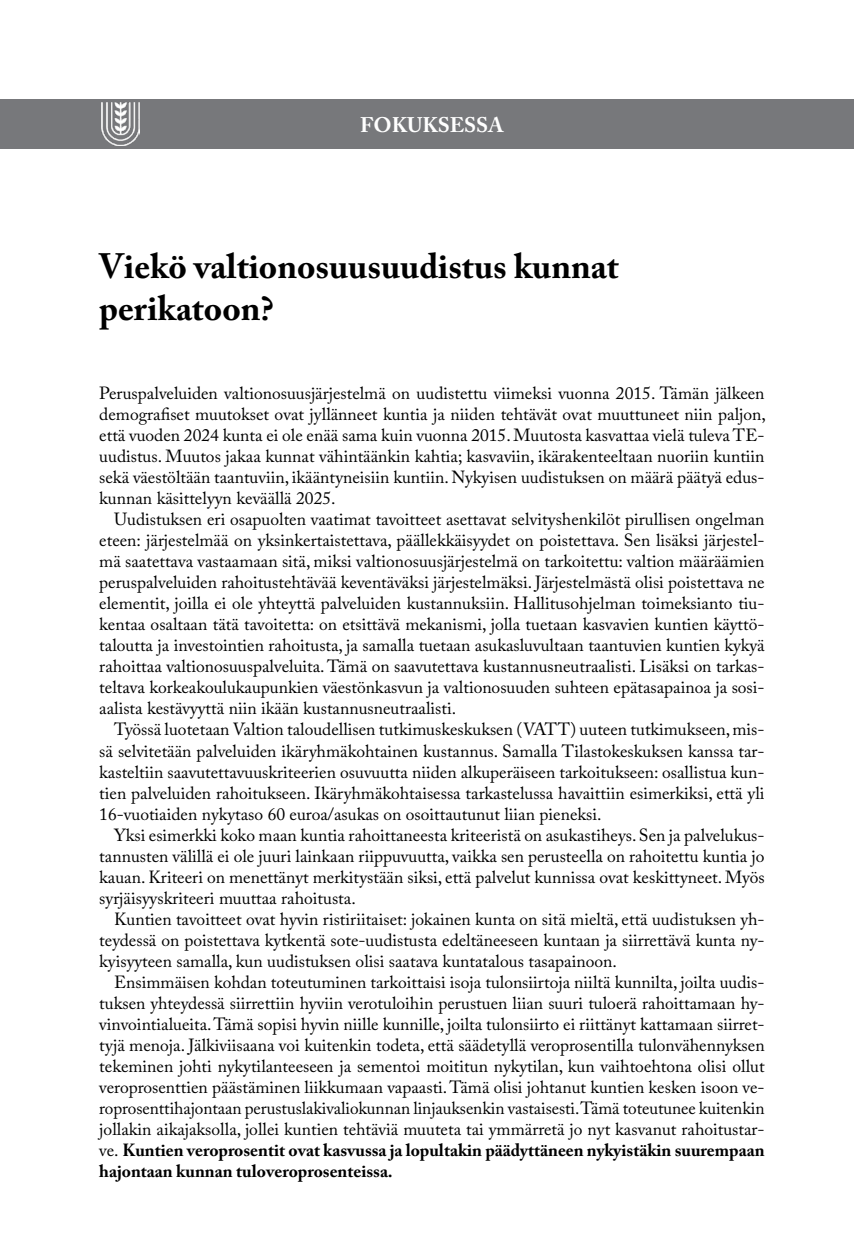
<style>
.page{position:relative;width:854px;height:1241px;background:#fff}
.page>*{position:absolute;margin:0;border:0;box-sizing:border-box;transform-origin:0 0}
.t1{font:700 35px/42px "Adobe Caslon Pro";color:#000}
.t2{font:700 21px "Adobe Caslon Pro";color:#fff}
.t3{font:17.5px/21px "Adobe Caslon Pro";color:#000;text-align:justify}
.s1{font-weight:700}
</style>
<div class="page">
<div style="left:0;top:99px;width:853px;height:50px;background:#77787b"></div>
<img style="left:101px;top:103px;width:38px;height:42px">
<p class="t2" style="left:360px;top:112px;width:145px">FOKUKSESSA</p>
<h1 class="t1" style="left:99px;top:245px;width:521px">Viekö valtionosuusuudistus kunnat perikatoon?</h1>
<p class="t3" style="left:99px;top:382px;width:667px">Peruspalveluiden valtionosuusjärjestelmä on uudistettu viimeksi vuonna 2015. Tämän jälkeen demografiset muutokset ovat jyllänneet kuntia ja niiden tehtävät ovat muuttuneet niin paljon, että vuoden 2024 kunta ei ole enää sama kuin vuonna 2015. Muutosta kasvattaa vielä tuleva TE&shy;uudistus. Muutos jakaa kunnat vähintäänkin kahtia; kasvaviin, ikärakenteeltaan nuoriin kuntiin sekä väestöltään taantuviin, ikääntyneisiin kuntiin. Nykyisen uudistuksen on määrä päätyä edus&shy;kunnan käsittelyyn keväällä 2025.</p>
<p class="t3" style="left:99px;top:508px;width:666px;text-indent:15px">Uudistuksen eri osapuolten vaatimat tavoitteet asettavat selvityshenkilöt pirullisen ongelman eteen: järjestelmää on yksinkertaistettava, päällekkäisyydet on poistettava. Sen lisäksi järjestel&shy;mä saatettava vastaamaan sitä, miksi valtionosuusjärjestelmä on tarkoitettu: valtion määräämien peruspalveluiden rahoitustehtävää keventäväksi järjestelmäksi. Järjestelmästä olisi poistettava ne elementit, joilla ei ole yhteyttä palveluiden kustannuksiin. Hallitusohjelman toimeksianto tiu&shy;kentaa osaltaan tätä tavoitetta: on etsittävä mekanismi, jolla tuetaan kasvavien kuntien käyttö&shy;taloutta ja investointien rahoitusta, ja samalla tuetaan asukasluvultaan taantuvien kuntien kykyä rahoittaa valtionosuuspalveluita. Tämä on saavutettava kustannusneutraalisti. Lisäksi on tarkas&shy;teltava korkeakoulukaupunkien väestönkasvun ja valtionosuuden suhteen epätasapainoa ja sosi&shy;aalista kestävyyttä niin ikään kustannusneutraalisti.</p>
<p class="t3" style="left:99px;top:718px;width:666px;text-indent:15px">Työssä luotetaan Valtion taloudellisen tutkimuskeskuksen (VATT) uuteen tutkimukseen, mis&shy;sä selvitetään palveluiden ikäryhmäkohtainen kustannus. Samalla Tilastokeskuksen kanssa tar&shy;kasteltiin saavutettavuuskriteerien osuvuutta niiden alkuperäiseen tarkoitukseen: osallistua kun&shy;tien palveluiden rahoitukseen. Ikäryhmäkohtaisessa tarkastelussa havaittiin esimerkiksi, että yli 16-vuotiaiden nykytaso 60 euroa/asukas on osoittautunut liian pieneksi.</p>
<p class="t3" style="left:99px;top:823px;width:666px;text-indent:15px">Yksi esimerkki koko maan kuntia rahoittaneesta kriteeristä on asukastiheys. Sen ja palvelukus&shy;tannusten välillä ei ole juuri lainkaan riippuvuutta, vaikka sen perusteella on rahoitettu kuntia jo kauan. Kriteeri on menettänyt merkitystään siksi, että palvelut kunnissa ovat keskittyneet. Myös syrjäisyyskriteeri muuttaa rahoitusta.</p>
<p class="t3" style="left:99px;top:907px;width:666px;text-indent:15px">Kuntien tavoitteet ovat hyvin ristiriitaiset: jokainen kunta on sitä mieltä, että uudistuksen yh&shy;teydessä on poistettava kytkentä sote-uudistusta edeltäneeseen kuntaan ja siirrettävä kunta ny&shy;kyisyyteen samalla, kun uudistuksen olisi saatava kuntatalous tasapainoon.</p>
<p class="t3" style="left:99px;top:970px;width:666px;text-indent:15px">Ensimmäisen kohdan toteutuminen tarkoittaisi isoja tulonsiirtoja niiltä kunnilta, joilta uudis&shy;tuksen yhteydessä siirrettiin hyviin verotuloihin perustuen liian suuri tuloerä rahoittamaan hy&shy;vinvointialueita. Tämä sopisi hyvin niille kunnille, joilta tulonsiirto ei riittänyt kattamaan siirret&shy;tyjä menoja. Jälkiviisaana voi kuitenkin todeta, että säädetyllä veroprosentilla tulonvähennyksen tekeminen johti nykytilanteeseen ja sementoi moititun nykytilan, kun vaihtoehtona olisi ollut veroprosenttien päästäminen liikkumaan vapaasti. Tämä olisi johtanut kuntien kesken isoon ve&shy;roprosenttihajontaan perustuslakivaliokunnan linjauksenkin vastaisesti. Tämä toteutunee kuitenkin jollakin aikajaksolla, jollei kuntien tehtäviä muuteta tai ymmärretä jo nyt kasvanut rahoitustar&shy;ve. <span class="s1">Kuntien veroprosentit ovat kasvussa ja lopultakin päädyttäneen nykyistäkin suurempaan hajontaan kunnan tuloveroprosenteissa.</span></p>
</div>
